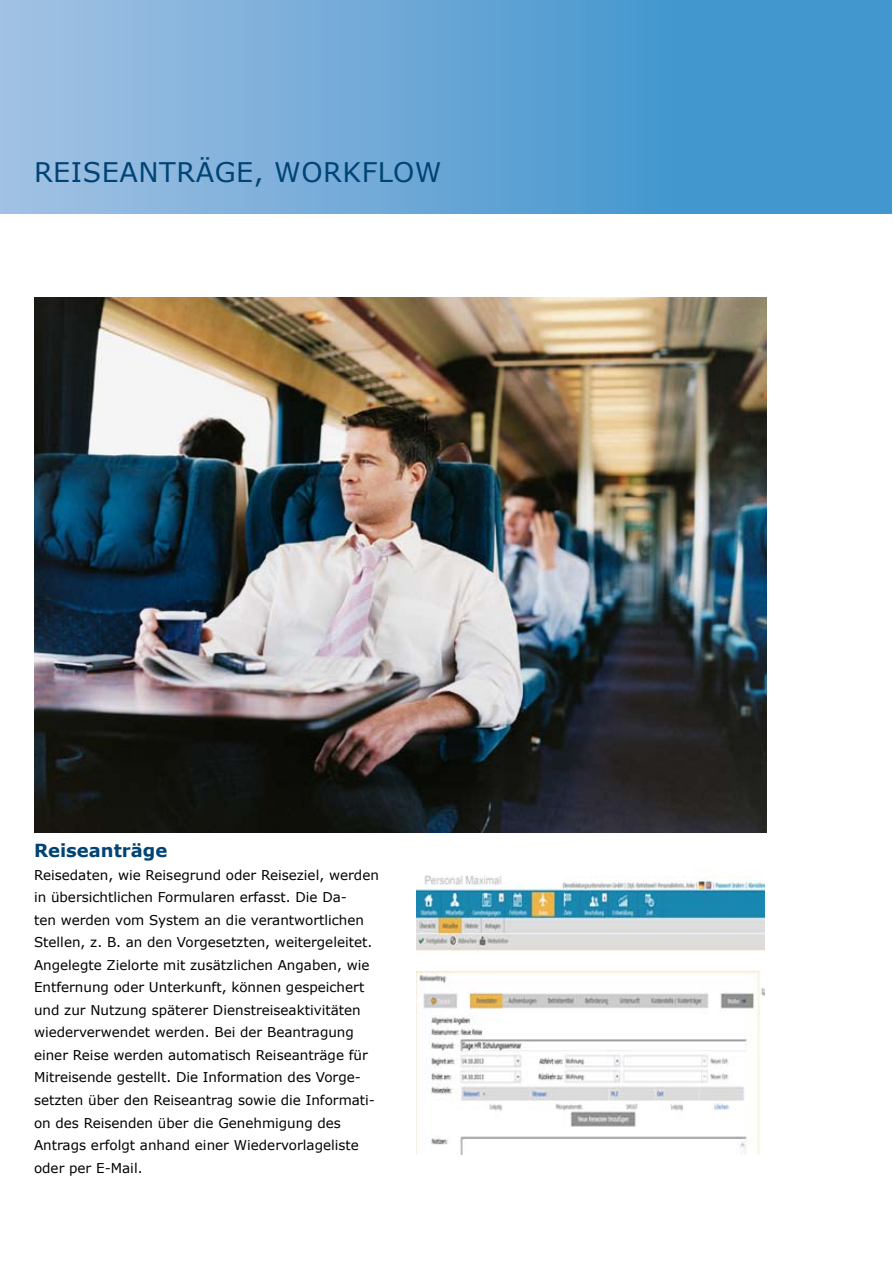
<style>
.page{position:relative;width:893px;height:1263px;background:#fff}
.page>*{position:absolute;margin:0;border:0;box-sizing:border-box;transform-origin:0 0}
.t1{font:27px "Verdana";letter-spacing:.02em;color:#004475}
.t2{font:700 18px "Verdana";color:#004475}
.t3{font:13.5px/22.5px "Verdana";color:#000}
</style>
<div class="page">
<div style="left:0;top:0;width:892px;height:214px;background:linear-gradient(to right,#a0bfe2,#3190ca)"></div>
<img style="left:34px;top:298px;width:732px;height:535px">
<img style="left:417px;top:875px;width:348px;height:280px">
<h1 class="t1" style="left:34px;top:153px;width:18px">REISE</h1>
<h1 class="t1" style="left:119px;top:153px;width:324px">ANTrÄGE, WORKFLOW</h1>
<h2 class="t2" style="left:34px;top:838px;width:135px">Reiseanträge</h2>
<p class="t3" style="left:34px;top:864px;width:346px">Reisedaten, wie Reisegrund oder Reiseziel, werden in übersichtlichen Formularen erfasst. Die Da-<br>ten werden vom System an die verantwortlichen Stellen, z. B. an den Vorgesetzten, weitergeleitet.<br>Angelegte Zielorte mit zusätzlichen Angaben, wie Entfernung oder Unterkunft, können gespeichert und zur N utzung späterer Dienstreiseaktivitäten wiederverwendet werden. Bei der Beantragung einer Reise werden automatisch Reiseanträge für Mitreisende gestellt. Die Information des Vorge&shy;setzten über den Reiseantrag sowie die Informati&shy;on des Reisenden über die Genehmigung des Antrags erfolgt anhand einer Wiedervorlageliste oder per E-Mail.</p>
</div>
